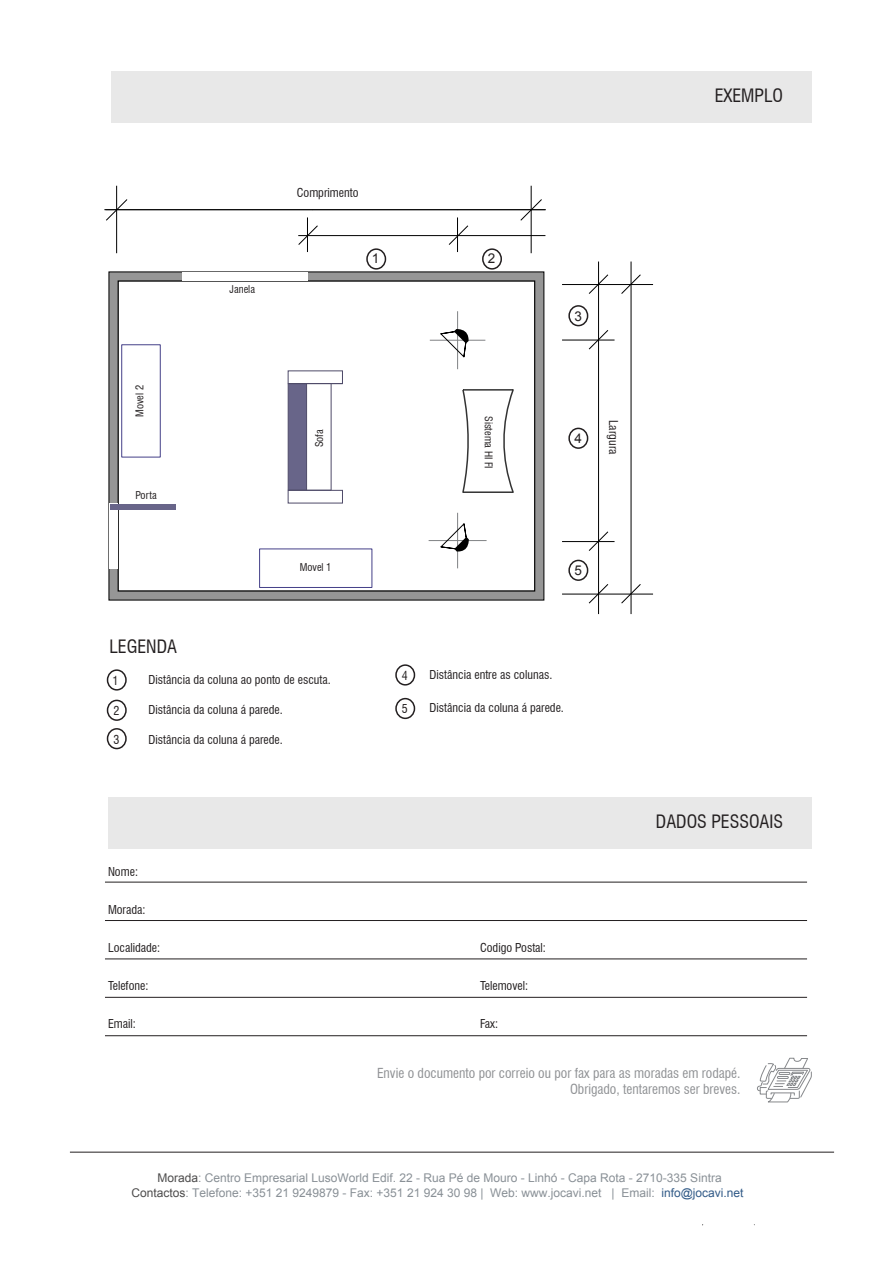
<style>
.page{position:relative;width:893px;height:1263px;background:#fff}
.page>*{position:absolute;margin:0;border:0;box-sizing:border-box;transform-origin:0 0}
.t1{font:condensed 18px "Swiss 721 BT";color:#231f20}
.t2{font:condensed 13.5px/16.2px "Swiss 721 BT";color:#8f9194;text-align:right}
.t3{font:13.5px "Arial";color:#231f20}
.t4{font:condensed 12px "Swiss 721 BT";color:#231f20}
.t5{font:12px/14.4px "Arial";color:#899096;text-align:center}
.t6{font:condensed 10.5px "Swiss 721 BT";color:#231f20}
.s1{color:#4d4c4c}
.s2{color:#315a87}
</style>
<div class="page">
<svg style="left:108px;top:271px;width:436px;height:329px"></svg>
<div style="left:289px;top:384px;width:17px;height:106px;background:#686589"></div>
<hr style="left:457px;top:311px;width:1px;height:58px;background:#808284">
<hr style="left:430px;top:340px;width:55px;height:1px;background:#808284">
<svg style="left:439px;top:329px;width:30px;height:29px"></svg>
<hr style="left:429px;top:540px;width:58px;height:1px;background:#808284">
<hr style="left:457px;top:513px;width:1px;height:55px;background:#808284">
<svg style="left:439px;top:522px;width:30px;height:29px"></svg>
<svg style="left:330px;top:372px;width:11px;height:10px"></svg>
<hr style="left:288px;top:384px;width:1px;height:106px;background:#4f4b69">
<hr style="left:306px;top:384px;width:1px;height:106px;background:#4f4b69">
<hr style="left:331px;top:384px;width:1px;height:106px;background:#4f4b69">
<svg style="left:461px;top:388px;width:54px;height:106px"></svg>
<div style="left:482px;top:248px;width:20px;height:22px;border:2px solid #231f20;border-radius:50%"></div>
<div style="left:568px;top:305px;width:20px;height:21px;border:2px solid #231f20;border-radius:50%"></div>
<div style="left:568px;top:428px;width:20px;height:21px;border:2px solid #231f20;border-radius:50%"></div>
<div style="left:366px;top:248px;width:20px;height:22px;border:2px solid #231f20;border-radius:50%"></div>
<div style="left:568px;top:560px;width:20px;height:21px;border:2px solid #231f20;border-radius:50%"></div>
<div style="left:107px;top:669px;width:20px;height:22px;border:2px solid #231f20;border-radius:50%"></div>
<div style="left:107px;top:700px;width:20px;height:21px;border:2px solid #231f20;border-radius:50%"></div>
<div style="left:107px;top:728px;width:20px;height:21px;border:2px solid #231f20;border-radius:50%"></div>
<div style="left:395px;top:664px;width:20px;height:21px;border:2px solid #231f20;border-radius:50%"></div>
<div style="left:395px;top:698px;width:20px;height:21px;border:2px solid #231f20;border-radius:50%"></div>
<div style="left:111px;top:71px;width:700px;height:51px;background:#e8e8e8"></div>
<div style="left:108px;top:797px;width:703px;height:51px;background:#e8e8e8"></div>
<hr style="left:116px;top:186px;width:1px;height:67px;background:#000">
<svg style="left:105px;top:199px;width:23px;height:22px"></svg>
<hr style="left:531px;top:186px;width:1px;height:67px;background:#000">
<svg style="left:520px;top:199px;width:25px;height:22px"></svg>
<hr style="left:307px;top:217px;width:1px;height:35px;background:#000">
<svg style="left:298px;top:225px;width:20px;height:20px"></svg>
<hr style="left:457px;top:217px;width:1px;height:35px;background:#000">
<svg style="left:448px;top:225px;width:21px;height:20px"></svg>
<svg style="left:588px;top:274px;width:21px;height:20px"></svg>
<svg style="left:621px;top:274px;width:20px;height:20px"></svg>
<svg style="left:588px;top:329px;width:21px;height:21px"></svg>
<hr style="left:104px;top:209px;width:441px;height:1px;background:#000">
<hr style="left:298px;top:235px;width:247px;height:1px;background:#000">
<hr style="left:598px;top:261px;width:1px;height:353px;background:#000">
<hr style="left:631px;top:261px;width:1px;height:353px;background:#000">
<hr style="left:562px;top:284px;width:91px;height:1px;background:#000">
<svg style="left:588px;top:583px;width:21px;height:21px"></svg>
<svg style="left:621px;top:583px;width:20px;height:21px"></svg>
<hr style="left:562px;top:594px;width:91px;height:1px;background:#000">
<hr style="left:562px;top:340px;width:53px;height:1px;background:#000">
<svg style="left:588px;top:531px;width:21px;height:20px"></svg>
<hr style="left:562px;top:541px;width:53px;height:1px;background:#000">
<div style="left:182px;top:272px;width:126px;height:9px;background:#fff"></div>
<div style="left:109px;top:503px;width:9px;height:66px;background:#fff"></div>
<div style="left:111px;top:505px;width:65px;height:5px;background:#686589"></div>
<div style="left:121px;top:344px;width:40px;height:113px;border:1px solid #444088"></div>
<div style="left:259px;top:548px;width:113px;height:40px;border:1px solid #444088"></div>
<div style="left:288px;top:370px;width:55px;height:14px;border:1px solid #4f4b69"></div>
<div style="left:288px;top:490px;width:55px;height:13px;border:1px solid #4f4b69"></div>
<svg style="left:757px;top:1057px;width:55px;height:46px"></svg>
<p class="t6" style="left:230px;top:283px;width:27px">Janela</p>
<p class="t4" style="left:297px;top:185px;width:63px">Comprimento</p>
<p class="t3" style="left:372px;top:249px;width:9px">1</p>
<p class="t3" style="left:488px;top:249px;width:9px">2</p>
<p class="t3" style="left:575px;top:307px;width:9px">3</p>
<p class="t6" style="left:133px;top:417px;width:33px;rotate:-90deg">Movel 2</p>
<p class="t6" style="left:135px;top:488px;width:23px">Porta</p>
<h1 class="t1" style="left:109px;top:635px;width:69px">LEGENDA</h1>
<p class="t6" style="left:313px;top:447px;width:20px;rotate:-90deg">Sofa</p>
<p class="t6" style="left:300px;top:560px;width:33px">Movel 1</p>
<p class="t4" style="left:112px;top:673px;width:7px">1</p>
<p class="t4" style="left:113px;top:704px;width:7px">2</p>
<p class="t4" style="left:113px;top:732px;width:7px">3</p>
<p class="t4" style="left:148px;top:672px;width:184px">Distância da coluna ao ponto de escuta.</p>
<p class="t4" style="left:148px;top:703px;width:136px">Distância da coluna á parede.</p>
<p class="t4" style="left:148px;top:733px;width:136px">Distância da coluna á parede.</p>
<p class="t6" style="left:495px;top:416px;width:54px;rotate:90deg">Sistema HI FI</p>
<p class="t3" style="left:575px;top:429px;width:9px">4</p>
<p class="t4" style="left:621px;top:420px;width:36px;rotate:90deg">Largura</p>
<p class="t3" style="left:575px;top:562px;width:9px">5</p>
<p class="t4" style="left:402px;top:668px;width:7px">4</p>
<p class="t4" style="left:402px;top:702px;width:7px">5</p>
<p class="t4" style="left:430px;top:667px;width:124px">Distância entre as colunas.</p>
<p class="t4" style="left:430px;top:701px;width:136px">Distância da coluna á parede.</p>
<p class="t4" style="left:108px;top:864px;width:31px">Nome:</p>
<p class="t4" style="left:108px;top:902px;width:39px">Morada:</p>
<p class="t4" style="left:108px;top:940px;width:54px">Localidade:</p>
<p class="t4" style="left:480px;top:940px;width:67px">Codigo Postal:</p>
<p class="t4" style="left:108px;top:978px;width:42px">Telefone:</p>
<p class="t4" style="left:108px;top:1016px;width:29px">Email:</p>
<p class="t4" style="left:480px;top:978px;width:50px">Telemovel:</p>
<p class="t4" style="left:480px;top:1016px;width:20px">Fax:</p>
<h1 class="t1" style="left:715px;top:85px;width:70px">EXEMPLO</h1>
<h1 class="t1" style="left:656px;top:811px;width:129px">DADOS PESSOAIS</h1>
<p class="t2" style="left:377px;top:1065px;width:365px">Envie o documento por correio ou por fax para as moradas em rodapé.<br>Obrigado, tentaremos ser breves.</p>
<p class="t5" style="left:131px;top:1171px;width:614px"><span class="s1">Morada</span>: Centro Empresarial LusoWorld Edif. 22 - Rua Pé de Mouro - Linhó - Capa Rota - 2710-335 Sintra<br><span class="s1">Contactos</span>: Telefone: +351 21 9249879 - Fax: +351 21 924 30 98 | Web: www.jocavi.net | Email: <span class="s2">info@jocavi.net</span></p>
</div>
